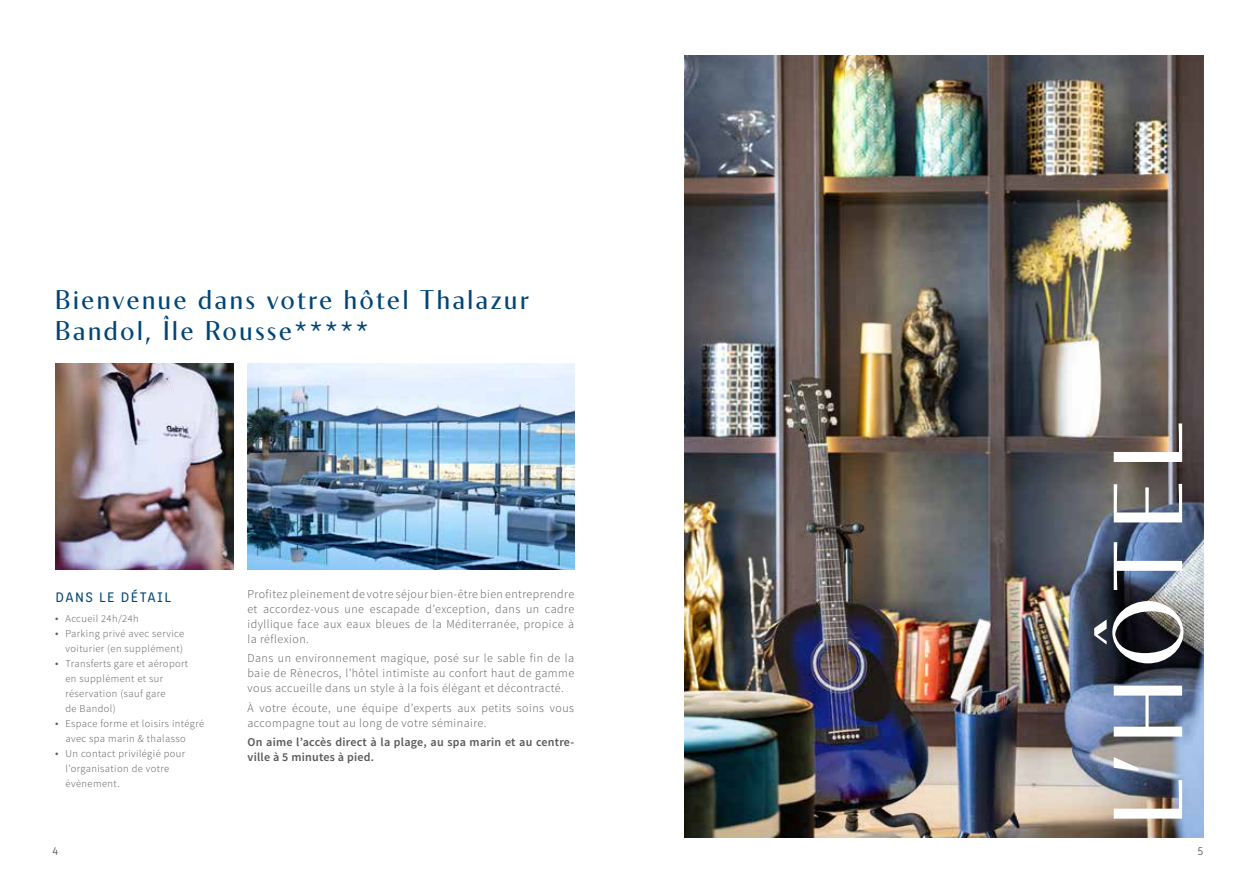
<style>
.page{position:relative;width:1259px;height:893px;background:#fff}
.page>*{position:absolute;margin:0;border:0;box-sizing:border-box;transform-origin:0 0}
.t1{font:27px/30.8px "Contralto Small";letter-spacing:.1em;color:#004577}
.t2{font:14.4px "Clone Rounded";letter-spacing:.1em;color:#004577}
.t3{font:300 12px/15px "Source Sans Pro";letter-spacing:.04em;color:#575756;text-align:justify}
.t4{font:600 12px/15px "Source Sans Pro";letter-spacing:.02em;color:#575756}
.t5{font:300 12px "Clone Rounded";color:#575756}
.t6{font:300 10.5px/15px "Source Sans Pro";letter-spacing:.04em;color:#575756}
.s1{font-family:"Clone Rounded";font-weight:300}
.s2{font-size:12px}
</style>
<div class="page">
<img style="left:247px;top:363px;width:327px;height:207px">
<img style="left:55px;top:363px;width:179px;height:207px">
<img style="left:685px;top:55px;width:518px;height:783px">
<img style="left:1094px;top:423px;width:89px;height:396px">
<h1 class="t1" style="left:55px;top:282px;width:475px">Bienvenue dans votre hôtel Thalazur<br>Bandol, Île Rousse<span class="s1">*****</span></h1>
<p class="t2" style="left:55px;top:587px;width:117px">DANS LE DÉTAIL</p>
<p class="t6" style="left:55px;top:611px;width:85px"><span class="s2">•</span> Accueil 24h/24h</p>
<p class="t6" style="left:55px;top:626px;width:130px;text-align:right"><span class="s2">•</span> Parking privé avec service voiturier (en supplément)</p>
<p class="t6" style="left:65px;top:656px;width:124px;text-indent:-10px"><span class="s2">•</span> Transferts gare et aéroport en supplément et sur réservation (sauf gare<br>de Bandol)</p>
<p class="t6" style="left:65px;top:716px;width:140px;text-indent:-10px"><span class="s2">•</span> Espace forme et loisirs intégré avec spa marin &amp; thalasso</p>
<p class="t6" style="left:65px;top:746px;width:121px;text-indent:-10px"><span class="s2">•</span> Un contact privilégié pour l’organisation de votre évènement.</p>
<p class="t3" style="left:247px;top:587px;width:328px">Profitez pleinement de votre séjour bien-être bien entreprendre et accordez-vous une escapade d’exception, dans un cadre idyllique face aux eaux bleues de la Méditerranée, propice à la réflexion.</p>
<p class="t3" style="left:247px;top:651px;width:328px">Dans un environnement magique, posé sur le sable fin de la baie de Rènecros, l’hôtel intimiste au confort haut de gamme vous accueille dans un style à la fois élégant et décontracté.</p>
<p class="t3" style="left:247px;top:700px;width:328px">À votre écoute, une équipe d’experts aux petits soins vous accompagne tout au long de votre séminaire.</p>
<p class="t4" style="left:247px;top:735px;width:328px">On aime l’accès direct à la plage, au spa marin et au centre&shy;ville à 5 minutes à pied.</p>
<p class="t5" style="left:52px;top:842px;width:7px">4</p>
<p class="t5" style="left:1197px;top:842px;width:7px">5</p>
</div>
